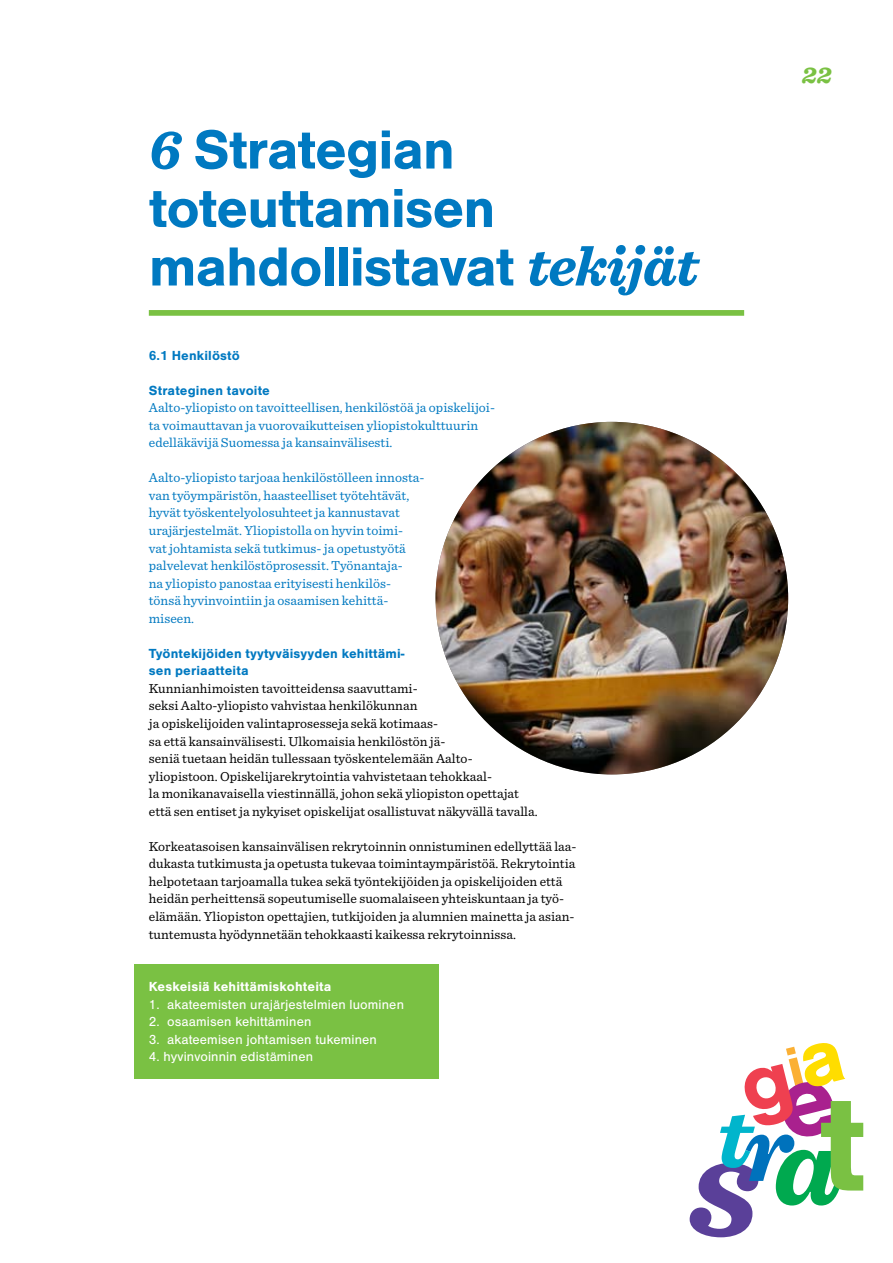
<style>
.page{position:relative;width:893px;height:1263px;background:#fff}
.page>*{position:absolute;margin:0;border:0;box-sizing:border-box;transform-origin:0 0}
.t1{font:700 57px/58.5px "Nimbus San T";letter-spacing:-.02em;color:#0079c1}
.t2{font:italic 700 27px "Sentinel";color:#7ac143}
.t3{font:13.65px/17.5px "Sentinel";letter-spacing:.005em;color:#000}
.t4{font:13.65px/17.5px "Sentinel";letter-spacing:.005em;color:#0079c1}
.t5{font:13.65px "Nimbus San T";letter-spacing:.01em;color:#fff}
.t6{font:700 13.65px/17.5px "Nimbus San T";letter-spacing:.01em;color:#0079c1}
.t7{font:700 13.65px "Nimbus San T";letter-spacing:.01em;color:#fff}
.s1{font-family:"Sentinel";font-style:italic}
</style>
<div class="page">
<svg style="left:690px;top:1043px;width:173px;height:194px"></svg>
<div style="left:134px;top:965px;width:304px;height:114px;background:#7ac143"></div>
<img style="left:436px;top:422px;width:352px;height:352px;border-radius:176px">
<div style="left:149px;top:310px;width:595px;height:6px;background:#7ac143"></div>
<h1 class="t1" style="left:149px;top:121px;width:551px"><span class="s1">6</span> Strategian toteuttamisen mahdollistavat <span class="s1">tekijät</span></h1>
<p class="t6" style="left:149px;top:346px;width:93px">6.1 Henkilöstö</p>
<p class="t6" style="left:149px;top:381px;width:123px">Strateginen tavoite</p>
<p class="t4" style="left:149px;top:398px;width:348px">Aalto-yliopisto on tavoitteellisen, henkilöstöä ja opiskelijoi&shy;ta voimauttavan ja vuorovaikutteisen yliopistokulttuurin edelläkävijä Suomessa ja kansainvälisesti.</p>
<p class="t4" style="left:149px;top:468px;width:277px">Aalto-yliopisto tarjoaa henkilöstölleen innosta&shy;van työympäristön, haasteelliset työtehtävät, hyvät työskentelyolosuhteet ja kannustavat urajärjestelmät. Yliopistolla on hyvin toimi&shy;vat johtamista sekä tutkimus- ja opetustyötä palvelevat henkilöstöprosessit. Työnantaja-<br>na yliopisto panostaa erityisesti henkilös&shy;tönsä hyvinvointiin ja osaamisen kehittä&shy;miseen.</p>
<p class="t6" style="left:149px;top:645px;width:257px">Työntekijöiden tyytyväisyyden kehittämi&shy;sen periaatteita</p>
<p class="t3" style="left:149px;top:679px;width:390px">Kunnianhimoisten tavoitteidensa saavuttami-<br>seksi Aalto-yliopisto vahvistaa henkilökunnan<br>ja opiskelijoiden valintaprosesseja sekä kotimaas-<br>sa että kansainvälisesti. Ulkomaisia henkilöstön jä-<br>seniä tuetaan heidän tullessaan työskentelemään Aalto&shy;yliopistoon. Opiskelijarekrytointia vahvistetaan tehokkaal-<br>la monikanavaisella viestinnällä, johon sekä yliopiston opettajat että sen entiset ja nykyiset opiskelijat osallistuvat näkyvällä tavalla.</p>
<p class="t3" style="left:149px;top:837px;width:429px">Korkeatasoisen kansainvälisen rekrytoinnin onnistuminen edellyttää laa&shy;dukasta tutkimusta ja opetusta tukevaa toimintaympäristöä. Rekrytointia helpotetaan tarjoamalla tukea sekä työntekijöiden ja opiskelijoiden että heidän perheittensä sopeutumiselle suomalaiseen yhteiskuntaan ja työ&shy;elämään. Yliopiston opettajien, tutkijoiden ja alumnien mainetta ja asian&shy;tuntemusta hyödynnetään tehokkaasti kaikessa rekrytoinnissa.</p>
<p class="t7" style="left:149px;top:979px;width:184px">Keskeisiä kehittämiskohteita</p>
<p class="t5" style="left:149px;top:997px;width:257px">1. akateemisten urajärjestelmien luominen</p>
<p class="t5" style="left:149px;top:1014px;width:164px">2. osaamisen kehittäminen</p>
<p class="t5" style="left:149px;top:1032px;width:230px">3. akateemisen johtamisen tukeminen</p>
<p class="t5" style="left:149px;top:1049px;width:166px">4. hyvinvoinnin edistäminen</p>
<h2 class="t2" style="left:802px;top:53px;width:31px">22</h2>
</div>
